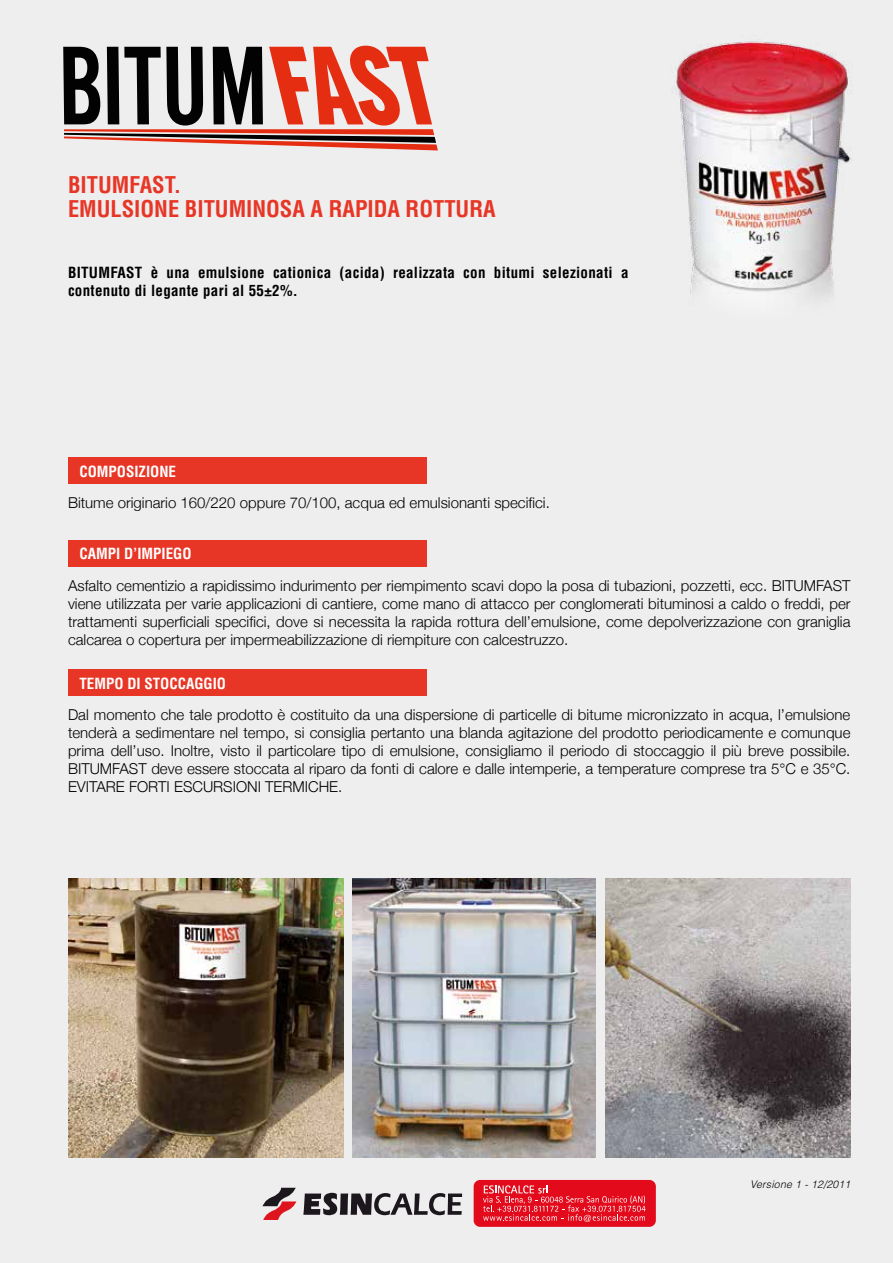
<style>
.page{position:relative;width:893px;height:1263px;background:#eee}
.page>*{position:absolute;margin:0;border:0;box-sizing:border-box;transform-origin:0 0}
.t1{font:700 condensed 22.5px/24px "Helvetica";color:#e73626}
.t2{font:300 15px/18px "Helvetica Neue";color:#000;text-align:justify}
.t3{font:700 condensed 15px/18px "Helvetica";letter-spacing:.02em;color:#000}
.t4{font:700 condensed 15px "Helvetica";color:#fff}
.t5{font:italic 300 10.5px "Helvetica";letter-spacing:.02em;color:#000}
</style>
<div class="page">
<div style="left:68px;top:457px;width:358px;height:27px;background:#e73626"></div>
<div style="left:68px;top:540px;width:358px;height:27px;background:#e73626"></div>
<div style="left:68px;top:670px;width:358px;height:26px;background:#e73626"></div>
<svg style="left:263px;top:1188px;width:33px;height:32px"></svg>
<svg style="left:303px;top:1192px;width:159px;height:24px"></svg>
<div style="left:474px;top:1180px;width:182px;height:47px;background:#e30a1c;border-radius:6px"></div>
<svg style="left:483px;top:1185px;width:163px;height:37px"></svg>
<img style="left:353px;top:878px;width:243px;height:279px">
<svg style="left:63px;top:46px;width:375px;height:104px"></svg>
<img style="left:68px;top:878px;width:276px;height:279px">
<img style="left:605px;top:878px;width:245px;height:279px">
<img style="left:672px;top:41px;width:179px;height:257px">
<h1 class="t1" style="left:68px;top:172px;width:429px">BITUMFAST.<br>EMULSIONE BITUMINOSA A RAPIDA ROTTURA</h1>
<p class="t3" style="left:68px;top:264px;width:562px">BITUMFAST è una emulsione cationica (acida) realizzata con bitumi selezionati a contenuto di legante pari al 55±2%.</p>
<p class="t4" style="left:79px;top:462px;width:98px">COMPOSIZIONE</p>
<p class="t2" style="left:68px;top:492px;width:483px">Bitume originario 160/220 oppure 70/100, acqua ed emulsionanti specifici.</p>
<p class="t4" style="left:79px;top:545px;width:114px">CAMPI D’IMPIEGO</p>
<p class="t2" style="left:68px;top:575px;width:784px">Asfalto cementizio a rapidissimo indurimento per riempimento scavi dopo la posa di tubazioni, pozzetti, ecc. BITUMFAST viene utilizzata per varie applicazioni di cantiere, come mano di attacco per conglomerati bituminosi a caldo o freddi, per trattamenti superficiali specifici, dove si necessita la rapida rottura dell’emulsione, come depolverizzazione con graniglia calcarea o copertura per impermeabilizzazione di riempiture con calcestruzzo.</p>
<p class="t4" style="left:79px;top:674px;width:148px">TEMPO DI STOCCAGGIO</p>
<p class="t2" style="left:68px;top:704px;width:784px">Dal momento che tale prodotto è costituito da una dispersione di particelle di bitume micronizzato in acqua, l’emulsione tenderà a sedimentare nel tempo, si consiglia pertanto una blanda agitazione del prodotto periodicamente e comunque prima dell’uso. Inoltre, visto il particolare tipo di emulsione, consigliamo il periodo di stoccaggio il più breve possibile.<br>BITUMFAST deve essere stoccata al riparo da fonti di calore e dalle intemperie, a temperature comprese tra 5°C e 35°C.<br>EVITARE FORTI ESCURSIONI TERMICHE.</p>
<p class="t5" style="left:750px;top:1178px;width:102px">Versione 1 - 12/2011</p>
</div>
